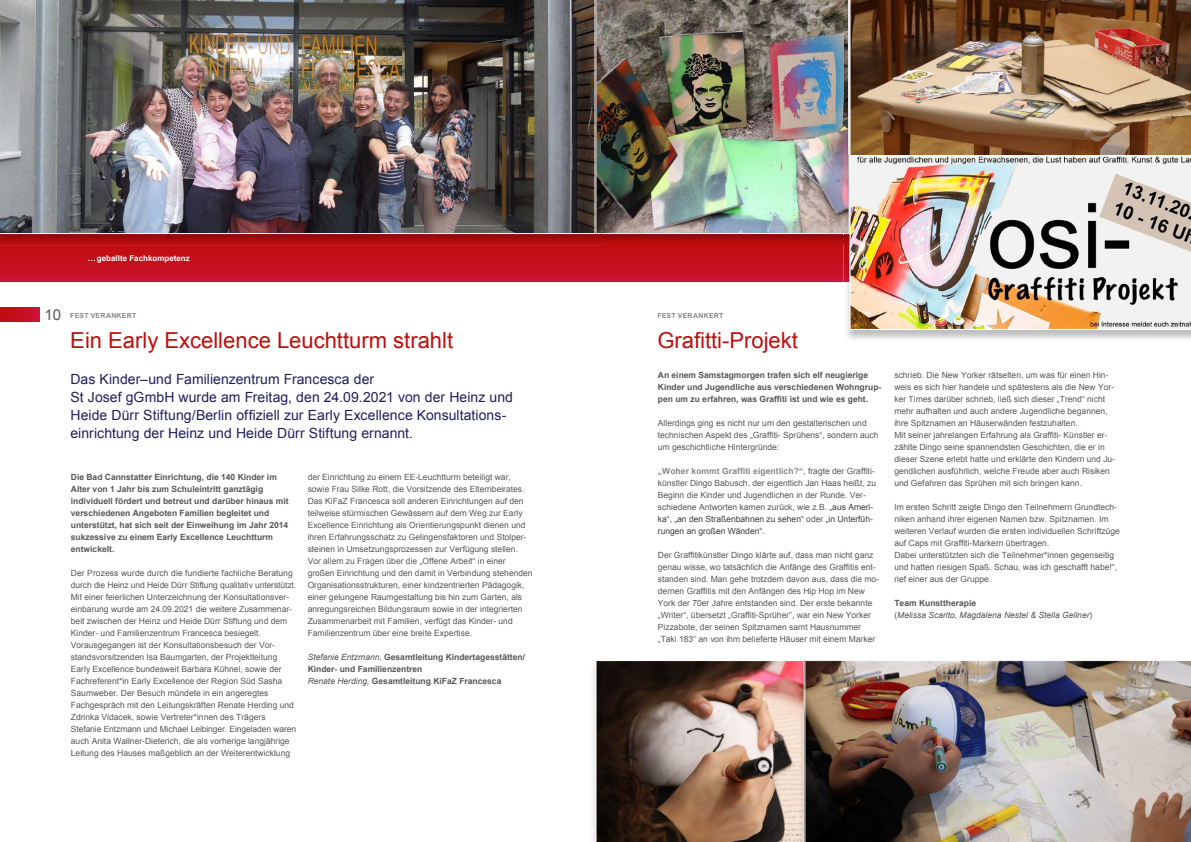
<style>
.page{position:relative;width:1191px;height:842px;background:#fff}
.page>*{position:absolute;margin:0;border:0;box-sizing:border-box;transform-origin:0 0}
.t1{font:22px "Arial";color:#c00d0e}
.t2{font:15px "Arial";color:#575756}
.t3{font:14px/18px "Arial";letter-spacing:.005em;color:#211e5f}
.t4{font:8.5px/12px "Arial";color:#575756}
.t5{font:700 8.5px/12px "Arial";color:#575756}
.t6{font:italic 8.5px/12px "Arial";color:#575756}
.t7{font:700 8px "Arial";color:#fff}
.t8{font:700 7px "Arial";letter-spacing:.03em;color:#878787}
.s1{font-weight:700;color:#878787}
.s2{color:#3c3c3b}
.s3{font-weight:400;font-style:italic}
.s4{font-weight:700;font-style:normal}
.s5{font-style:normal}
</style>
<div class="page">
<svg style="left:0;top:308px;width:40px;height:14px"></svg>
<img style="left:596px;top:661px;width:203px;height:181px">
<img style="left:799px;top:661px;width:5px;height:181px">
<img style="left:804px;top:660px;width:387px;height:182px">
<img style="left:600px;top:0;width:244px;height:233px">
<img style="left:849px;top:0;width:342px;height:155px">
<img style="left:843px;top:156px;width:1px;height:77px">
<img style="left:844px;top:156px;width:5px;height:77px">
<img style="left:849px;top:155px;width:342px;height:175px">
<svg style="left:0;top:233px;width:849px;height:49px;background:#bf101d"></svg>
<img style="left:0;top:0;width:595px;height:234px">
<p class="t7" style="left:88px;top:253px;width:103px">… geballte Fachkompetenz</p>
<h2 class="t2" style="left:44px;top:305px;width:18px">10</h2>
<p class="t8" style="left:70px;top:311px;width:68px">FEST VERANKERT</p>
<h1 class="t1" style="left:70px;top:326px;width:384px">Ein Early Excellence Leuchtturm strahlt</h1>
<p class="t8" style="left:657px;top:311px;width:68px">FEST VERANKERT</p>
<h1 class="t1" style="left:657px;top:326px;width:142px">Grafitti-Projekt</h1>
<p class="t3" style="left:70px;top:370px;width:444px">Das Kinder–und Familienzentrum Francesca der<br>St Josef gGmbH wurde am Freitag, den 24.09.2021 von der Heinz und Heide Dürr Stiftung/Berlin offiziell zur Early Excellence Konsultations&shy;einrichtung der Heinz und Heide Dürr Stiftung ernannt.</p>
<p class="t5" style="left:658px;top:369px;width:225px">An einem Samstagmorgen trafen sich elf neugierige<br>Kinder und Jugendliche aus verschiedenen Wohngrup&shy;pen um zu erfahren, was Graffiti ist und wie es geht.</p>
<p class="t4" style="left:658px;top:417px;width:222px">Allerdings ging es nicht nur um den gestalterischen und technischen Aspekt des „Graffiti- Sprühens“, sondern auch um geschichtliche Hintergründe:</p>
<p class="t4" style="left:658px;top:465px;width:220px"><span class="s1">„Woher kommt Graffiti eigentlich?“</span>, fragte der Graffiti&shy;künstler Dingo Babusch, der eigentlich Jan Haas heißt, zu Beginn die Kinder und Jugendlichen in der Runde. Ver&shy;schiedene Antworten kamen zurück, wie z.B. <span class="s2">„aus Ameri&shy;ka“, „an den Straßenbahnen zu sehen“</span> oder <span class="s2">„in Unterfüh&shy;rungen an großen Wänden“.</span></p>
<p class="t4" style="left:658px;top:549px;width:223px">Der Graffitikünstler Dingo klärte auf, dass man nicht ganz genau wisse, wo tatsächlich die Anfänge des Graffitis ent&shy;standen sind. Man gehe trotzdem davon aus, dass die mo&shy;dernen Graffitis mit den Anfängen des Hip Hop im New York der 70er Jahre entstanden sind. Der erste bekannte „Writer“, übersetzt „Graffiti-Sprüher”, war ein New Yorker Pizzabote, der seinen Spitznamen samt Hausnummer „Taki 183“ an von ihm belieferte Häuser mit einem Marker</p>
<p class="t5" style="left:71px;top:471px;width:219px">Die Bad Cannstatter Einrichtung, die 140 Kinder im Alter von 1 Jahr bis zum Schuleintritt ganztägig individuell fördert und betreut und darüber hinaus mit verschiedenen Angeboten Familien begleitet und unterstützt, hat sich seit der Einweihung im Jahr 2014 sukzessive zu einem Early Excellence Leuchtturm entwickelt.</p>
<p class="t4" style="left:71px;top:567px;width:227px">Der Prozess wurde durch die fundierte fachliche Beratung durch die Heinz und Heide Dürr Stiftung qualitativ unterstützt.<br>Mit einer feierlichen Unterzeichnung der Konsultationsver&shy;einbarung wurde am 24.09.2021 die weitere Zusammenar&shy;beit zwischen der Heinz und Heide Dürr Stiftung und dem Kinder- und Familienzentrum Francesca besiegelt.<br>Vorausgegangen ist der Konsultationsbesuch der Vor&shy;standsvorsitzenden Isa Baumgarten, der Projektleitung Early Excellence bundesweit Barbara Kühnel, sowie der Fachreferent*in Early Excellence der Region Süd Sasha Saumweber. Der Besuch mündete in ein angeregtes Fachgespräch mit den Leitungskräften Renate Herding und Zdrinka Vidacek, sowie Vertreter*innen des Trägers Stefanie Entzmann und Michael Leibinger. Eingeladen waren auch Anita Wallner-Dieterich, die als vorherige langjährige Leitung des Hauses maßgeblich an der Weiterentwicklung</p>
<p class="t4" style="left:308px;top:471px;width:226px">der Einrichtung zu einem EE-Leuchtturm beteiligt war, sowie Frau Silke Rott, die Vorsitzende des Elternbeirates.<br>Das KiFaZ Francesca soll anderen Einrichtungen auf den teilweise stürmischen Gewässern auf dem Weg zur Early Excellence Einrichtung als Orientierungspunkt dienen und ihren Erfahrungsschatz zu Gelingensfaktoren und Stolper&shy;steinen in Umsetzungsprozessen zur Verfügung stellen.<br>Vor allem zu Fragen über die „Offene Arbeit“ in einer großen Einrichtung und den damit in Verbindung stehenden Organisationsstrukturen, einer kindzentrierten Pädagogik, einer gelungene Raumgestaltung bis hin zum Garten, als anregungsreichen Bildungsraum sowie in der integrierten Zusammenarbeit mit Familien, verfügt das Kinder- und Familienzentrum über eine breite Expertise.</p>
<p class="t5" style="left:308px;top:651px;width:219px"><span class="s3">Stefanie Entzmann,</span> Gesamtleitung Kindertagesstätten/<br>Kinder- und Familienzentren<br><span class="s3">Renate Herding,</span> Gesamtleitung KiFaZ Francesca</p>
<p class="t4" style="left:894px;top:369px;width:222px">schrieb. Die New Yorker rätselten, um was für einen Hin&shy;weis es sich hier handele und spätestens als die New Yor&shy;ker Times darüber schrieb, ließ sich dieser „Trend“ nicht mehr aufhalten und auch andere Jugendliche begannen, ihre Spitznamen an Häuserwänden festzuhalten.<br>Mit seiner jahrelangen Erfahrung als Graffiti- Künstler er&shy;zählte Dingo seine spannendsten Geschichten, die er in dieser Szene erlebt hatte und erklärte den Kindern und Ju&shy;gendlichen ausführlich, welche Freude aber auch Risiken und Gefahren das Sprühen mit sich bringen kann.</p>
<p class="t4" style="left:894px;top:501px;width:227px">Im ersten Schritt zeigte Dingo den Teilnehmern Grundtech&shy;niken anhand ihrer eigenen Namen bzw. Spitznamen. Im weiteren Verlauf wurden die ersten individuellen Schriftzüge auf Caps mit Graffiti-Markern übertragen.<br>Dabei unterstützten sich die Teilnehmer*innen gegenseitig und hatten riesigen Spaß. Schau, was ich geschafft habe!“, rief einer aus der Gruppe.</p>
<p class="t6" style="left:894px;top:597px;width:199px"><span class="s4">Team Kunsttherapie<br></span><span class="s5">(</span>Melissa Scarito, Magdalena Nestel &amp; Stella Gellner<span class="s5">)</span></p>
</div>
